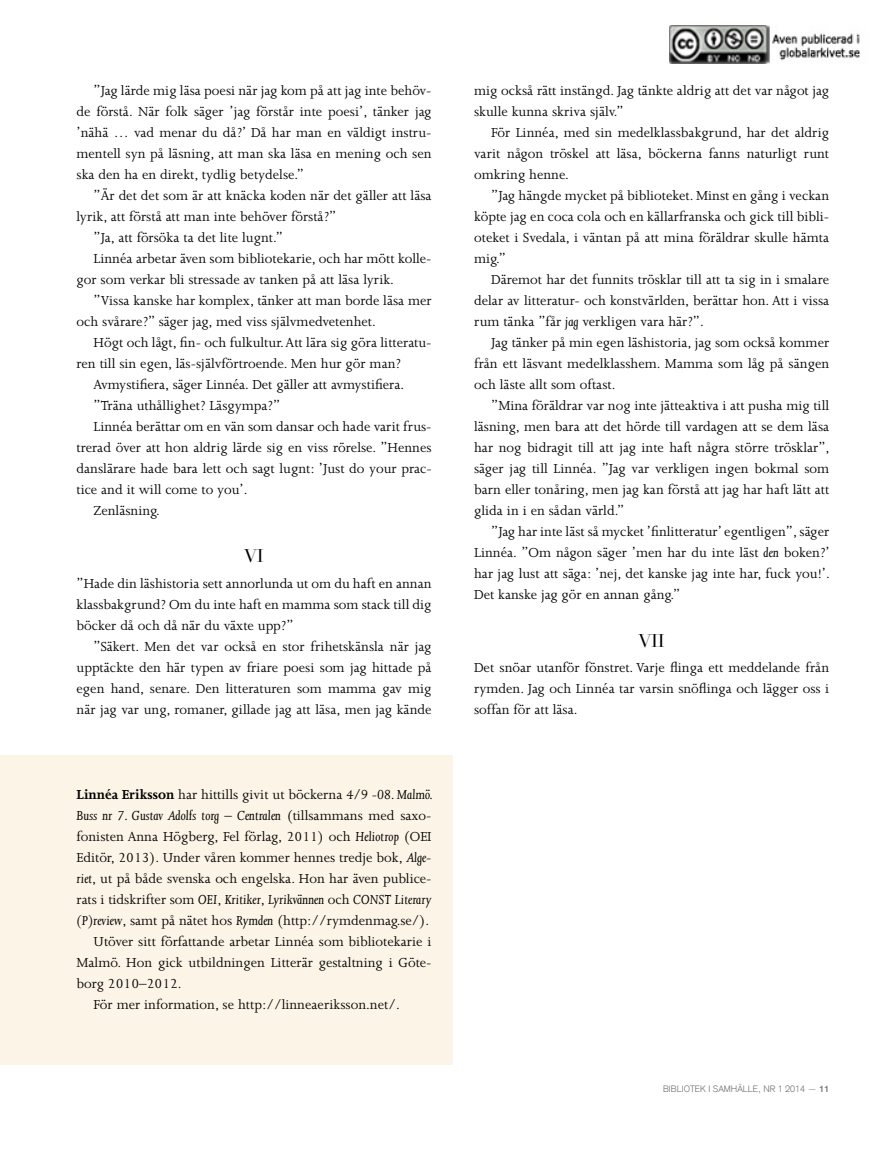
<style>
.page{position:relative;width:893px;height:1149px;background:#fff}
.page>*{position:absolute;margin:0;border:0;box-sizing:border-box;transform-origin:0 0}
.t1{font:18px "Didot";color:#000}
.t2{font:15px/21px "Joanna MT Std";color:#000;text-align:justify}
.t3{font:italic 15px "Joanna MT Std";color:#000}
.t4{font:300 9px "Akzidenz Grotesk";color:#707172}
.s1{font-weight:700}
.s2{font-style:italic}
.s3{font-style:normal}
</style>
<div class="page">
<div style="left:0;top:755px;width:453px;height:309px;background:#fcf5e7"></div>
<img style="left:670px;top:25px;width:190px;height:39px">
<p class="t2" style="left:77px;top:80px;width:357px;text-indent:17px">”Jag lärde mig läsa poesi när jag kom på att jag inte behöv&shy;de förstå. När folk säger ’jag förstår inte poesi’, tänker jag ’nähä … vad menar du då?’ Då har man en väldigt instru&shy;mentell syn på läsning, att man ska läsa en mening och sen ska den ha en direkt, tydlig betydelse.”</p>
<p class="t2" style="left:94px;top:185px;width:340px">”Är det det som är att knäcka koden när det gäller att läsa</p>
<p class="t2" style="left:77px;top:206px;width:261px">lyrik, att förstå att man inte behöver förstå?”</p>
<p class="t2" style="left:94px;top:227px;width:191px">”Ja, att försöka ta det lite lugnt.”</p>
<p class="t2" style="left:94px;top:248px;width:339px">Linnéa arbetar även som bibliotekarie, och har mött kolle-</p>
<p class="t2" style="left:77px;top:269px;width:319px">gor som verkar bli stressade av tanken på att läsa lyrik.</p>
<p class="t2" style="left:94px;top:290px;width:340px">”Vissa kanske har komplex, tänker att man borde läsa mer</p>
<p class="t2" style="left:77px;top:311px;width:301px">och svårare?” säger jag, med viss självmedvetenhet.</p>
<p class="t2" style="left:94px;top:332px;width:340px">Högt och lågt, fin- och fulkultur. Att lära sig göra litteratu-</p>
<p class="t2" style="left:77px;top:353px;width:326px">ren till sin egen, läs-självförtroende. Men hur gör man?</p>
<p class="t2" style="left:94px;top:374px;width:312px">Avmystifiera, säger Linnéa. Det gäller att avmystifiera.</p>
<p class="t2" style="left:94px;top:395px;width:188px">”Träna uthållighet? Läsgympa?”</p>
<p class="t2" style="left:94px;top:416px;width:340px">Linnéa berättar om en vän som dansar och hade varit frus-</p>
<p class="t2" style="left:77px;top:437px;width:357px">trerad över att hon aldrig lärde sig en viss rörelse. ”Hennes</p>
<p class="t2" style="left:77px;top:458px;width:357px">danslärare hade bara lett och sagt lugnt: ’Just do your prac-</p>
<p class="t2" style="left:77px;top:479px;width:172px">tice and it will come to you’.</p>
<p class="t2" style="left:94px;top:500px;width:68px">Zenläsning.</p>
<p class="t1" style="left:244px;top:545px;width:21px">VI</p>
<p class="t2" style="left:77px;top:572px;width:357px">”Hade din läshistoria sett annorlunda ut om du haft en annan klassbakgrund? Om du inte haft en mamma som stack till dig böcker då och då när du växte upp?”</p>
<p class="t2" style="left:77px;top:635px;width:357px;text-indent:17px">”Säkert. Men det var också en stor frihetskänsla när jag upptäckte den här typen av friare poesi som jag hittade på egen hand, senare. Den litteraturen som mamma gav mig när jag var ung, romaner, gillade jag att läsa, men jag kände</p>
<p class="t2" style="left:77px;top:784px;width:358px"><span class="s1">Linnéa Eriksson</span> har hittills givit ut böckerna <span class="s2">4/9 -08. Malmö.</span></p>
<p class="t3" style="left:77px;top:807px;width:357px">Buss nr 7. Gustav Adolfs torg – Centralen <span class="s3">(tillsammans med saxo-</span></p>
<p class="t2" style="left:77px;top:826px;width:357px">fonisten Anna Högberg, Fel förlag, 2011) och <span class="s2">Heliotrop</span> (OEI</p>
<p class="t2" style="left:77px;top:847px;width:357px">Editör, 2013). Under våren kommer hennes tredje bok, <span class="s2">Alge-</span></p>
<p class="t2" style="left:77px;top:868px;width:357px"><span class="s2">riet</span>, ut på både svenska och engelska. Hon har även publice-</p>
<p class="t3" style="left:77px;top:891px;width:357px"><span class="s3">rats i tidskrifter som</span> OEI<span class="s3">,</span> Kritiker<span class="s3">,</span> Lyrikvännen <span class="s3">och</span> CONST Literary</p>
<p class="t2" style="left:77px;top:910px;width:354px"><span class="s2">(P)review</span>, samt på nätet hos <span class="s2">Rymden</span> (http://rymdenmag.se/).</p>
<p class="t2" style="left:94px;top:931px;width:340px">Utöver sitt författande arbetar Linnéa som bibliotekarie i</p>
<p class="t2" style="left:77px;top:952px;width:357px">Malmö. Hon gick utbildningen Litterär gestaltning i Göte-</p>
<p class="t2" style="left:77px;top:973px;width:107px">borg 2010–2012.</p>
<p class="t2" style="left:94px;top:994px;width:308px">För mer information, se http://linneaeriksson.net/.</p>
<p class="t2" style="left:474px;top:80px;width:356px">mig också rätt instängd. Jag tänkte aldrig att det var något jag skulle kunna skriva själv.”</p>
<p class="t2" style="left:474px;top:122px;width:357px;text-indent:17px">För Linnéa, med sin medelklassbakgrund, har det aldrig varit någon tröskel att läsa, böckerna fanns naturligt runt omkring henne.</p>
<p class="t2" style="left:474px;top:185px;width:357px;text-indent:17px">”Jag hängde mycket på biblioteket. Minst en gång i veckan köpte jag en coca cola och en källarfranska och gick till bibli&shy;oteket i Svedala, i väntan på att mina föräldrar skulle hämta mig.”</p>
<p class="t2" style="left:474px;top:269px;width:357px;text-indent:17px">Däremot har det funnits trösklar till att ta sig in i smalare delar av litteratur- och konstvärlden, berättar hon. Att i vissa rum tänka ”får <span class="s2">jag</span> verkligen vara här?”.</p>
<p class="t2" style="left:474px;top:332px;width:357px;text-indent:17px">Jag tänker på min egen läshistoria, jag som också kommer från ett läsvant medelklasshem. Mamma som låg på sängen och läste allt som oftast.</p>
<p class="t2" style="left:474px;top:395px;width:357px;text-indent:17px">”Mina föräldrar var nog inte jätteaktiva i att pusha mig till läsning, men bara att det hörde till vardagen att se dem läsa har nog bidragit till att jag inte haft några större trösklar”, säger jag till Linnéa. ”Jag var verkligen ingen bokmal som barn eller tonåring, men jag kan förstå att jag har haft lätt att glida in i en sådan värld.”</p>
<p class="t2" style="left:474px;top:521px;width:357px;text-indent:17px">”Jag har inte läst så mycket ’finlitteratur’ egentligen”, säger Linnéa. ”Om någon säger ’men har du inte läst <span class="s2">den</span> boken?’ har jag lust att säga: ’nej, det kanske jag inte har, fuck you!’.<br>Det kanske jag gör en annan gång.”</p>
<p class="t1" style="left:639px;top:629px;width:28px">VII</p>
<p class="t2" style="left:474px;top:656px;width:357px">Det snöar utanför fönstret. Varje flinga ett meddelande från rymden. Jag och Linnéa tar varsin snöflinga och lägger oss i soffan för att läsa.</p>
<p class="t4" style="left:663px;top:1082px;width:168px">BIBLIOTEK I SAMHÄLLE, NR 1 2014 — <span class="s1">11</span></p>
</div>
